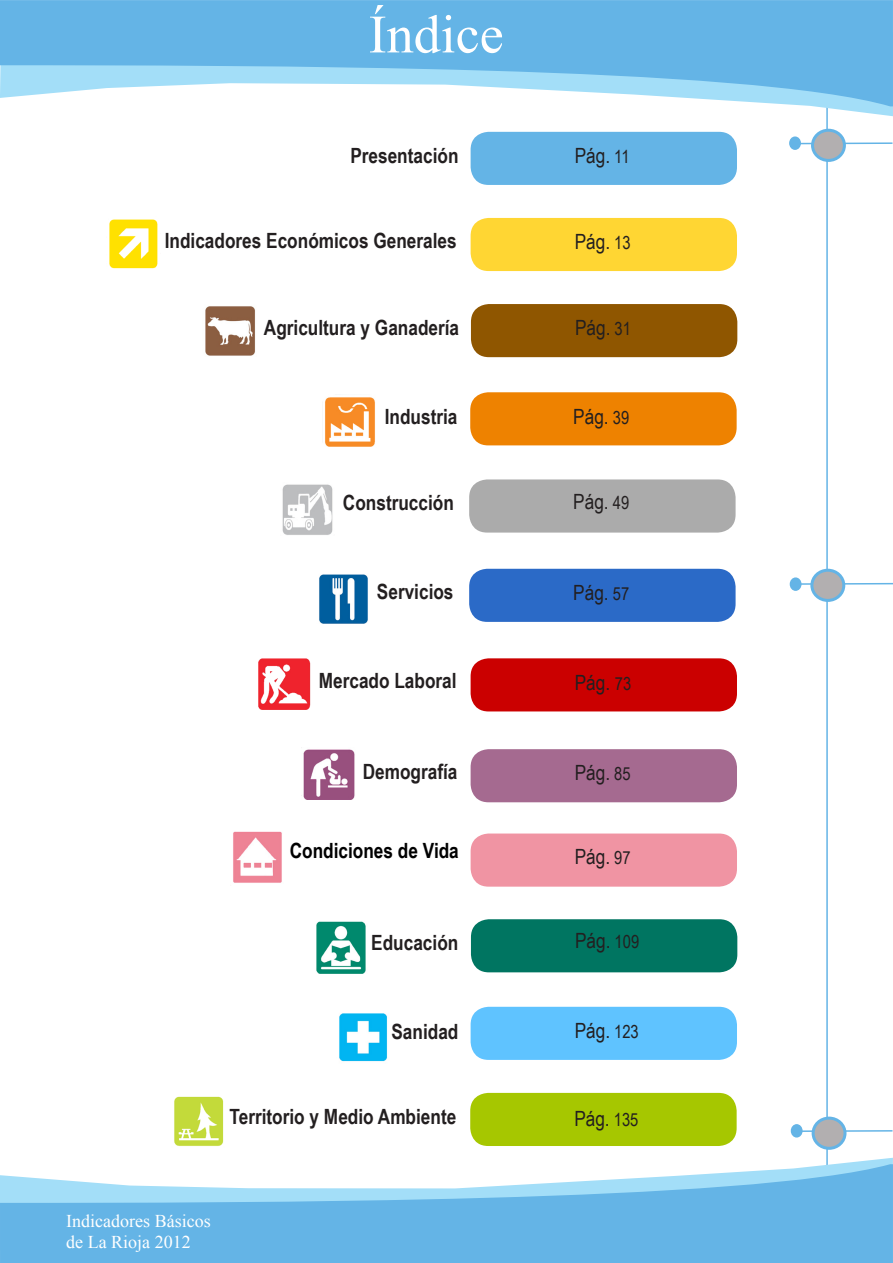
<style>
.page{position:relative;width:893px;height:1263px;background:#fff}
.page>*{position:absolute;margin:0;border:0;box-sizing:border-box;transform-origin:0 0}
.t1{font:54px "Times New Roman";color:#fff}
.t2{font:700 21px "Arial Narrow";color:#231f20}
.t3{font:21px "Arial Narrow";color:#231f20}
.t4{font:700 21px "Arial Narrow";color:#000}
.t5{font:18px "Times New Roman";color:#fff}
.s1{font-size:18px}
</style>
<div class="page">
<hr style="left:796px;top:142px;width:96px;height:2px;background:#64b4e6">
<div style="left:790px;top:137px;width:10px;height:12px;background:#64b4e6;border-radius:50%"></div>
<div style="left:789px;top:136px;width:12px;height:14px;border:2px solid #64b4e6;border-radius:50%"></div>
<div style="left:790px;top:578px;width:11px;height:12px;background:#64b4e6;border-radius:50%"></div>
<div style="left:790px;top:577px;width:11px;height:14px;border:2px solid #64b4e6;border-radius:50%"></div>
<hr style="left:797px;top:583px;width:96px;height:2px;background:#64b4e6">
<hr style="left:796px;top:1130px;width:96px;height:2px;background:#64b4e6">
<div style="left:791px;top:1125px;width:11px;height:12px;background:#64b4e6;border-radius:50%"></div>
<div style="left:791px;top:1124px;width:12px;height:13px;border:2px solid #64b4e6;border-radius:50%"></div>
<hr style="left:826px;top:100px;width:2px;height:1082px;background:#64b4e6">
<svg style="left:0;top:1164px;width:893px;height:99px;fill:#64b4e6"></svg>
<svg style="left:812px;top:106px;width:81px;height:10px"></svg>
<svg style="left:0;top:0;width:893px;height:106px;background:#83c5ec"></svg>
<div style="left:812px;top:130px;width:32px;height:30px;background:#b2afb0;border-radius:50%"></div>
<div style="left:811px;top:129px;width:35px;height:33px;border:3px solid #64b4e6;border-radius:50%"></div>
<div style="left:813px;top:1118px;width:32px;height:30px;background:#b2afb0;border-radius:50%"></div>
<div style="left:812px;top:1116px;width:34px;height:34px;border:3px solid #64b4e6;border-radius:50%"></div>
<div style="left:812px;top:570px;width:32px;height:30px;background:#b2afb0;border-radius:50%"></div>
<div style="left:810px;top:569px;width:35px;height:33px;border:3px solid #64b4e6;border-radius:50%"></div>
<div style="left:471px;top:132px;width:266px;height:53px;background:#64b4e6;border-radius:18px"></div>
<div style="left:471px;top:218px;width:266px;height:53px;background:#ffd633;border-radius:18px"></div>
<div style="left:471px;top:749px;width:266px;height:53px;background:#a56a90;border-radius:18px"></div>
<div style="left:471px;top:658px;width:266px;height:53px;background:#cb0000;border-radius:18px"></div>
<div style="left:471px;top:304px;width:266px;height:53px;background:#8f5600;border-radius:18px"></div>
<div style="left:470px;top:392px;width:267px;height:53px;background:#ee8200;border-radius:18px"></div>
<div style="left:469px;top:479px;width:267px;height:54px;background:#ababab;border-radius:18px"></div>
<div style="left:469px;top:569px;width:267px;height:53px;background:#2b6ac7;border-radius:18px"></div>
<div style="left:471px;top:833px;width:266px;height:54px;background:#f094a3;border-radius:18px"></div>
<div style="left:471px;top:919px;width:266px;height:53px;background:#007561;border-radius:18px"></div>
<div style="left:471px;top:1007px;width:266px;height:53px;background:#5fc3ff;border-radius:18px"></div>
<div style="left:470px;top:1093px;width:267px;height:53px;background:#a6c700;border-radius:18px"></div>
<img style="left:109px;top:219px;width:49px;height:50px">
<img style="left:303px;top:749px;width:52px;height:51px">
<img style="left:258px;top:658px;width:53px;height:51px">
<img style="left:205px;top:306px;width:50px;height:50px">
<img style="left:325px;top:397px;width:50px;height:50px">
<img style="left:282px;top:484px;width:51px;height:51px">
<img style="left:319px;top:574px;width:49px;height:50px">
<img style="left:233px;top:831px;width:49px;height:52px">
<img style="left:316px;top:921px;width:50px;height:53px">
<img style="left:339px;top:1013px;width:48px;height:49px">
<img style="left:174px;top:1096px;width:50px;height:50px">
<p class="t1" style="left:369px;top:-2px;width:136px">Índice</p>
<p class="t2" style="left:350px;top:140px;width:110px">Presentación</p>
<p class="t3" style="left:575px;top:140px;width:56px">Pág. <span class="s1">11</span></p>
<p class="t2" style="left:165px;top:225px;width:293px">Indicadores Económicos Generales</p>
<p class="t3" style="left:575px;top:226px;width:57px">Pág. <span class="s1">13</span></p>
<p class="t2" style="left:264px;top:312px;width:197px">Agricultura y Ganadería</p>
<p class="t3" style="left:575px;top:312px;width:57px">Pág. <span class="s1">31</span></p>
<p class="t2" style="left:385px;top:401px;width:74px">Industria</p>
<p class="t3" style="left:573px;top:401px;width:57px">Pág. <span class="s1">39</span></p>
<p class="t2" style="left:343px;top:487px;width:112px">Construcción</p>
<p class="t3" style="left:573px;top:486px;width:57px">Pág. <span class="s1">49</span></p>
<p class="t2" style="left:377px;top:576px;width:78px">Servicios</p>
<p class="t3" style="left:573px;top:577px;width:57px">Pág. <span class="s1">57</span></p>
<p class="t2" style="left:319px;top:665px;width:139px">Mercado Laboral</p>
<p class="t3" style="left:575px;top:667px;width:58px">Pág. <span class="s1">73</span></p>
<p class="t2" style="left:363px;top:756px;width:96px">Demografía</p>
<p class="t3" style="left:575px;top:758px;width:57px">Pág. <span class="s1">85</span></p>
<p class="t4" style="left:290px;top:835px;width:171px">Condiciones de Vida</p>
<p class="t3" style="left:575px;top:841px;width:57px">Pág. <span class="s1">97</span></p>
<p class="t2" style="left:371px;top:926px;width:89px">Educación</p>
<p class="t3" style="left:575px;top:925px;width:66px">Pág. <span class="s1">109</span></p>
<p class="t2" style="left:391px;top:1015px;width:68px">Sanidad</p>
<p class="t3" style="left:575px;top:1015px;width:66px">Pág. <span class="s1">123</span></p>
<p class="t2" style="left:230px;top:1100px;width:228px">Territorio y Medio Ambiente</p>
<p class="t3" style="left:574px;top:1103px;width:66px">Pág. <span class="s1">135</span></p>
<p class="t5" style="left:66px;top:1209px;width:146px">Indicadores Básicos</p>
<p class="t5" style="left:66px;top:1230px;width:126px">de La Rioja 2012</p>
</div>
